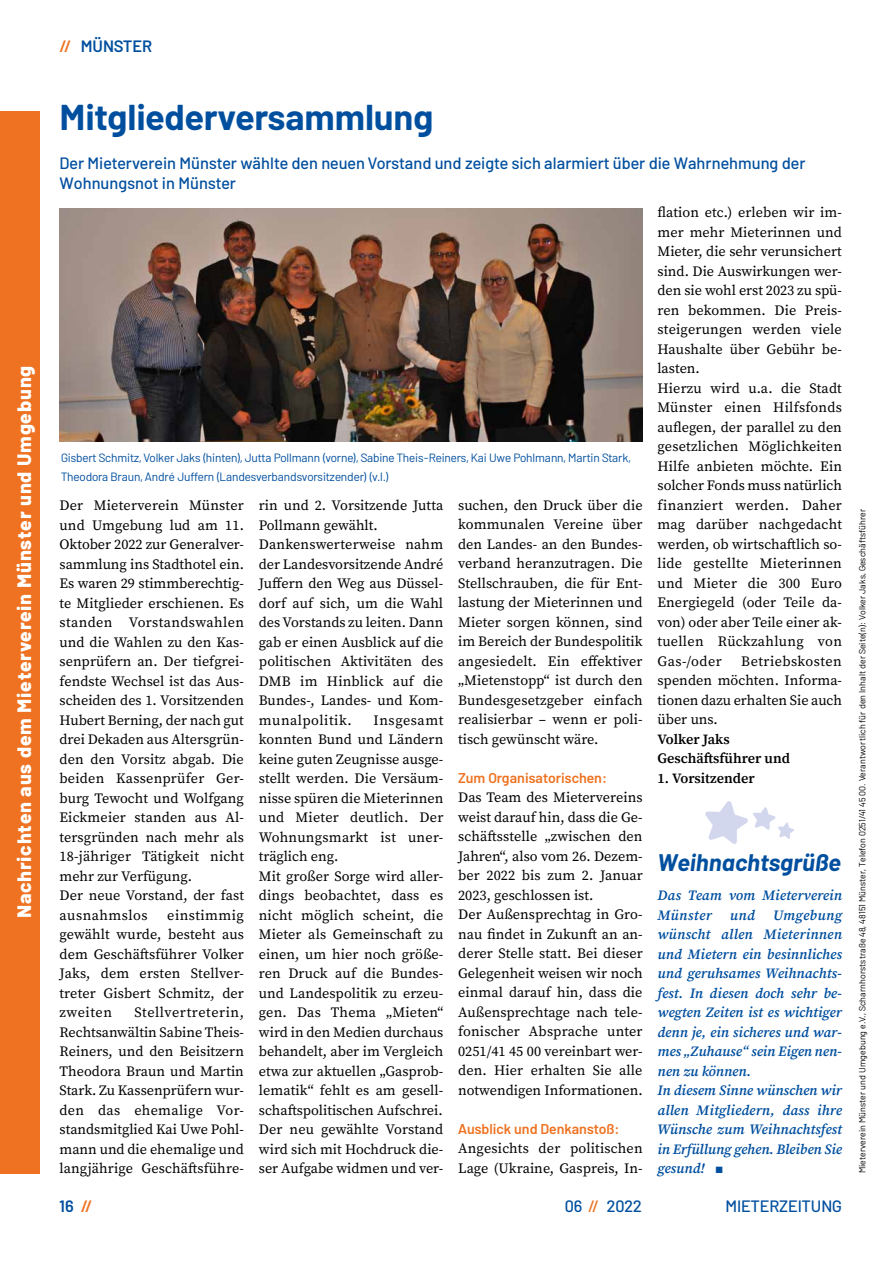
<style>
.page{position:relative;width:893px;height:1263px;background:#fff}
.page>*{position:absolute;margin:0;border:0;box-sizing:border-box;transform-origin:0 0}
.t1{font:700 36px "Barlow";letter-spacing:-.005em;color:#004f9f}
.t2{font:italic 700 24px "Barlow";color:#004f9f}
.t3{font:800 19.5px "Barlow";letter-spacing:.04em;color:#fff}
.t4{font:500 16.5px/19.5px "Barlow";color:#004f9f}
.t5{font:600 16.5px "Barlow";color:#004f9f}
.t6{font:14.25px/19.5px "Source Serif Pro";letter-spacing:.005em;color:#000}
.t7{font:italic 600 14.25px/19.5px "Source Serif Pro";color:#004f9f}
.t8{font:600 14.25px "Barlow";color:#ee7221}
.t9{font:600 14.25px/19.5px "Source Serif Pro";color:#000}
.t10{font:12px/19.5px "Barlow";letter-spacing:-.01em;color:#004f9f}
.t11{font:9px "Barlow";letter-spacing:.01em;color:#000}
.s1{color:#ee7221}
.s2{font-weight:400;font-style:normal;font-size:10.5px}
</style>
<div class="page">
<div style="left:0;top:111px;width:40px;height:1062px;background:#ee7221"></div>
<img style="left:60px;top:208px;width:583px;height:233px">
<svg style="left:705px;top:801px;width:89px;height:43px"></svg>
<h3 class="t3" style="left:10px;top:918px;width:554px;rotate:-90deg">Nachrichten aus dem Mieterverein Münster und Umgebung</h3>
<p class="t5" style="left:60px;top:34px;width:94px"><span class="s1">//</span> MÜNSTER</p>
<h1 class="t1" style="left:60px;top:90px;width:376px">Mitgliederversammlung</h1>
<p class="t4" style="left:60px;top:152px;width:747px">Der Mieterverein Münster wählte den neuen Vorstand und zeigte sich alarmiert über die Wahrnehmung der<br>Wohnungsnot in Münster</p>
<p class="t10" style="left:61px;top:447px;width:571px">Gisbert Schmitz, Volker Jaks (hinten), Jutta Pollmann (vorne), Sabine Theis-Reiners, Kai Uwe Pohlmann, Martin Stark,<br>Theodora Braun, André Juffern (Landesverbandsvorsitzender) (v.l.)</p>
<p class="t6" style="left:60px;top:496px;width:186px">Der Mieterverein Münster und Umgebung lud am 11.<br>Oktober 2022 zur Generalver&shy;sammlung ins Stadthotel ein.<br>Es waren 29 stimmberechtig&shy;te Mitglieder erschienen. Es standen Vorstandswahlen und die Wahlen zu den Kas&shy;senprüfern an. Der tiefgrei&shy;fendste Wechsel ist das Aus&shy;scheiden des 1. Vorsitzenden<br>Hubert Berning, der nach gut drei Dekaden aus Altersgrün&shy;den den Vorsitz abgab. Die beiden Kassenprüfer Ger&shy;burg Tewocht und Wolfgang<br>Eickmeier standen aus Al&shy;tersgründen nach mehr als<br>18-jähriger Tätigkeit nicht mehr zur Verfügung.<br>Der neue Vorstand, der fast ausnahmslos</p>
<p class="t6" style="left:60px;top:905px;width:186px;text-align:justify;text-indent:108px">einstimmig gewählt wurde, besteht aus dem Geschäftsführer Volker Jaks, dem ersten Stellver&shy;treter Gisbert Schmitz, der zweiten</p>
<p class="t6" style="left:60px;top:1003px;width:186px;text-align:justify;text-indent:75px">Stellvertreterin, Rechtsanwältin Sabine Theis-Reiners, und den Beisitzern Theodora Braun und Martin Stark. Zu Kassenprüfern wur&shy;den das ehemalige Vor&shy;standsmitglied Kai Uwe Pohl&shy;mann und die ehemalige und langjährige Geschäftsführe-</p>
<p class="t6" style="left:259px;top:496px;width:186px">rin und 2. Vorsitzende Jutta<br>Pollmann gewählt.<br>Dankenswerterweise nahm der Landesvorsitzende André<br>Juffern den Weg aus Düssel&shy;dorf auf sich, um die Wahl des Vorstands zu leiten. Dann gab er einen Ausblick auf die politischen Aktivitäten des<br>DMB im Hinblick auf die<br>Bundes-, Landes- und Kom&shy;munalpolitik.</p>
<p class="t6" style="left:259px;top:710px;width:186px;text-indent:115px">Insgesamt konnten Bund und Ländern keine guten Zeugnisse ausge&shy;stellt werden. Die Versäum&shy;nisse spüren die Mieterinnen und Mieter deutlich. Der<br>Wohnungsmarkt ist uner&shy;träglich eng.<br>Mit großer Sorge wird aller&shy;dings beobachtet, dass es nicht möglich scheint, die<br>Mieter als Gemeinschaft zu einen, um hier noch größe&shy;ren Druck auf die Bundes&shy;und Landespolitik zu erzeu&shy;gen. Das Thema „Mieten“ wird in den Medien durchaus behandelt, aber im Vergleich etwa zur aktuellen „Gasprob&shy;lematik“ fehlt es am gesell&shy;schaftspolitischen Aufschrei.<br>Der neu gewählte Vorstand wird sich mit Hochdruck die&shy;ser Aufgabe widmen und ver-</p>
<p class="t6" style="left:458px;top:495px;width:186px;text-align:justify">suchen, den Druck über die kommunalen Vereine über den Landes- an den Bundes&shy;verband heranzutragen. Die Stellschrauben, die für Ent&shy;lastung der Mieterinnen und Mieter sorgen können, sind im Bereich der Bundespolitik angesiedelt. Ein effektiver „Mietenstopp“ ist durch den Bundesgesetzgeber einfach realisierbar – wenn er poli&shy;tisch gewünscht wäre.</p>
<p class="t8" style="left:458px;top:767px;width:150px">Zum Organisatorischen:</p>
<p class="t6" style="left:458px;top:788px;width:186px">Das Team des Mietervereins weist darauf hin, dass die Ge&shy;schäftsstelle „zwischen den<br>Jahren“, also vom 26. Dezem&shy;ber 2022 bis zum 2. Januar<br>2023, geschlossen ist.<br>Der Außensprechtag in Gro&shy;nau findet in Zukunft an an&shy;derer Stelle statt. Bei dieser<br>Gelegenheit weisen wir noch einmal darauf hin, dass die<br>Außensprechtage nach tele&shy;fonischer Absprache unter<br>0251/41 45 00 vereinbart wer&shy;den. Hier erhalten Sie alle notwendigen Informationen.</p>
<p class="t8" style="left:458px;top:1118px;width:163px">Ausblick und Denkanstoß:</p>
<p class="t6" style="left:458px;top:1139px;width:186px">Angesichts der politischen<br>Lage (Ukraine, Gaspreis, In-</p>
<p class="t6" style="left:657px;top:203px;width:186px">flation etc.) erleben wir im&shy;mer mehr Mieterinnen und<br>Mieter, die sehr verunsichert sind. Die Auswirkungen wer&shy;den sie wohl erst 2023 zu spü&shy;ren bekommen. Die Preis&shy;steigerungen werden viele<br>Haushalte über Gebühr be&shy;lasten.<br>Hierzu wird u.a. die Stadt<br>Münster einen Hilfsfonds auflegen, der parallel zu den gesetzlichen Möglichkeiten<br>Hilfe anbieten möchte. Ein solcher Fonds muss natürlich finanziert werden. Daher mag darüber nachgedacht werden, ob wirtschaftlich so&shy;lide gestellte Mieterinnen und Mieter die 300 Euro<br>Energiegeld (oder Teile da&shy;von) oder aber Teile einer ak&shy;tuellen Rückzahlung von<br>Gas-/oder</p>
<p class="t6" style="left:657px;top:651px;width:186px;text-align:justify;text-indent:84px">Betriebskosten spenden möchten. Informa&shy;tionen dazu erhalten Sie auch über uns.</p>
<p class="t9" style="left:657px;top:730px;width:134px">Volker Jaks<br>Geschäftsführer und</p>
<p class="t9" style="left:657px;top:769px;width:99px">1. Vorsitzender</p>
<h2 class="t2" style="left:657px;top:845px;width:185px">Weihnachtsgrüße</h2>
<p class="t7" style="left:657px;top:886px;width:186px">Das Team vom Mieterverein<br>Münster</p>
<p class="t7" style="left:657px;top:905px;width:186px;text-indent:116px">Umgebung wünscht allen Mieterinnen und Mietern ein besinnliches und geruhsames Weihnachts&shy;fest. In diesen doch sehr be&shy;wegten Zeiten ist es wichtiger denn je, ein sicheres und war&shy;mes „Zuhause“ sein Eigen nen&shy;nen zu können.<br>In diesem Sinne wünschen wir allen Mitgliedern, dass ihre<br>Wünsche zum Weihnachtsfest in Erfüllung gehen. Bleiben Sie gesund! <span class="s2">■</span></p>
<p class="t7" style="left:730px;top:905px;width:27px">und</p>
<p class="t5" style="left:60px;top:1193px;width:34px">16 <span class="s1">//</span></p>
<p class="t4" style="left:565px;top:1195px;width:78px">06 <span class="s1">//</span> 2022</p>
<p class="t4" style="left:725px;top:1195px;width:118px">MIETERZEITUNG</p>
<p class="t11" style="left:856px;top:1173px;width:666px;rotate:-90deg">Mieterverein Münster und Umgebung e.V., Scharnhorststraße 48, 48151 Münster, Telefon 0251/41 45 00. Verantwortlich für den Inhalt der Seite(n): Volker Jaks, Geschäftsführer</p>
</div>
